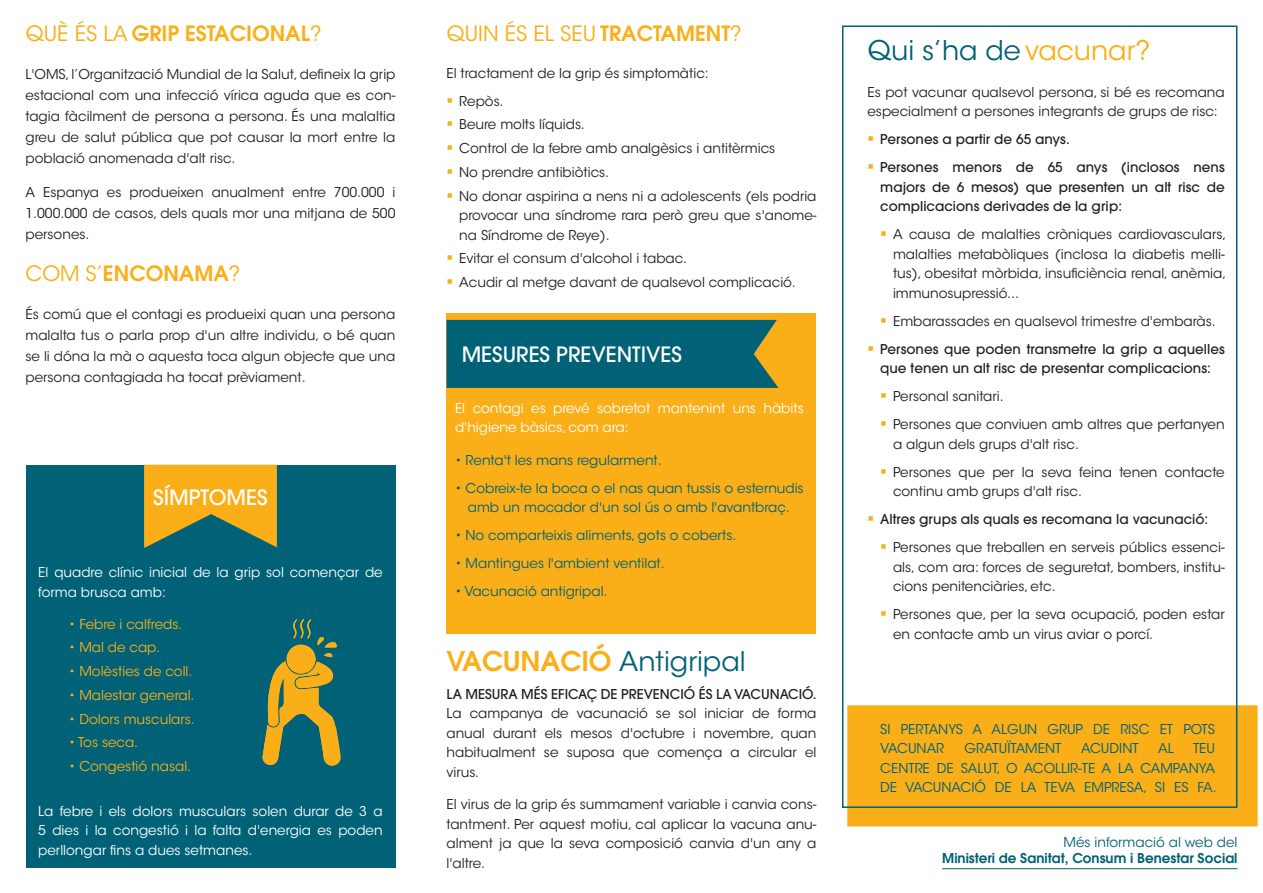
<style>
.page{position:relative;width:1263px;height:893px;background:#fff}
.page>*{position:absolute;margin:0;border:0;box-sizing:border-box;transform-origin:0 0}
.t1{font:27px "ITC Avant Garde Std";color:#016176}
.títulos{font:600 21px "ITC Avant Garde Std";color:#faaf18}
.t2{font:500 21px "ITC Avant Garde Std";color:#fff}
.t3{font:21px "ITC Avant Garde Std";color:#faaf18}
.Texto_normal{font:13.5px/19.5px "ITC Avant Garde Std";color:#231f20;text-align:justify}
.Texto_normal-2{font:13.5px/19.5px "ITC Avant Garde Std";color:#016176;text-align:center}
.t4{font:500 13.5px/19.5px "ITC Avant Garde Std";color:#231f20;text-align:justify}
.Texto_normal-3{font:13.5px/19.5px "ITC Avant Garde Std";color:#fff}
.Texto_normal-4{font:13.5px "ITC Avant Garde Std";color:#faaf18}
.t5{font:600 13.5px/16.2px "ITC Avant Garde Std";color:#016176;text-align:right}
.s1{font-weight:400}
.s2{font-weight:600}
.s3{font-weight:600;color:#faaf18}
.s4{font-weight:500}
.s5{color:#faaf18}
</style>
<div class="page">
<div style="left:446px;top:313px;width:370px;height:321px;background:#faaf18"></div>
<div style="left:26px;top:465px;width:369px;height:402px;background:#016176"></div>
<svg style="left:262px;top:619px;width:79px;height:147px"></svg>
<svg style="left:144px;top:465px;width:133px;height:83px"></svg>
<div style="left:446px;top:320px;width:332px;height:68px;background:#016176"></div>
<div style="left:847px;top:705px;width:411px;height:121px;background:#faaf18;border:2px solid #faaf18"></div>
<div style="left:842px;top:26px;width:395px;height:782px;border:2px solid #016176"></div>
<hr style="left:942px;top:868px;width:295px;height:1px;background:#016176">
<p class="títulos" style="left:26px;top:20px;width:298px"><span class="s1">QUÈ ÉS LA</span> GRIP ESTACIONAL<span class="s1">?</span></p>
<p class="Texto_normal" style="left:26px;top:64px;width:371px;line-height:21px">L'OMS, l’Organització Mundial de la Salut, defineix la grip estacional com una infecció vírica aguda que es con· tagia fàcilment de persona a persona. És una malaltia greu de salut pública que pot causar la mort entre la població anomenada d'alt risc.</p>
<p class="Texto_normal" style="left:26px;top:182px;width:371px;line-height:21px">A Espanya es produeixen anualment entre 700.000 i 1.000.000 de casos, dels quals mor una mitjana de 500 persones.</p>
<p class="títulos" style="left:26px;top:260px;width:217px"><span class="s1">COM S’</span>ENCONAMA<span class="s1">?</span></p>
<p class="Texto_normal" style="left:26px;top:304px;width:371px;line-height:21px">És comú que el contagi es produeixi quan una persona malalta tus o parla prop d'un altre individu, o bé quan se li dóna la mà o aquesta toca algun objecte que una persona contagiada ha tocat prèviament.</p>
<p class="t2" style="left:153px;top:484px;width:116px">SÍMPTOMES</p>
<p class="Texto_normal-3" style="left:38px;top:563px;width:346px">El quadre clínic inicial de la grip sol començar de forma brusca amb:</p>
<p class="Texto_normal-4" style="left:69px;top:616px;width:115px">• Febre i calfreds.</p>
<p class="Texto_normal-4" style="left:69px;top:639px;width:93px">• Mal de cap.</p>
<p class="Texto_normal-4" style="left:69px;top:663px;width:125px">• Molèsties de coll.</p>
<p class="Texto_normal-4" style="left:69px;top:687px;width:127px">• Malestar general.</p>
<p class="Texto_normal-4" style="left:69px;top:711px;width:127px">• Dolors musculars.</p>
<p class="Texto_normal-4" style="left:69px;top:734px;width:71px">• Tos seca.</p>
<p class="Texto_normal-4" style="left:69px;top:758px;width:124px">• Congestió nasal.</p>
<p class="Texto_normal-3" style="left:38px;top:801px;width:346px;text-align:justify">La febre i els dolors musculars solen durar de 3 a 5 dies i la congestió i la falta d'energia es poden perllongar fins a dues setmanes.</p>
<p class="t3" style="left:446px;top:21px;width:297px">QUIN ÉS EL SEU <span class="s2">TRACTAMENT</span>?</p>
<p class="Texto_normal" style="left:446px;top:63px;width:264px">El tractament de la grip és simptomàtic:</p>
<p class="Texto_normal" style="left:459px;top:91px;width:46px">Repòs.</p>
<p class="Texto_normal" style="left:459px;top:115px;width:127px">Beure molts líquids.</p>
<p class="Texto_normal" style="left:459px;top:139px;width:318px">Control de la febre amb analgèsics i antitèrmics</p>
<p class="Texto_normal" style="left:459px;top:162px;width:151px">No prendre antibiòtics.</p>
<p class="Texto_normal" style="left:459px;top:186px;width:359px">No donar aspirina a nens ni a adolescents (els podria provocar una síndrome rara però greu que s'anome· na Síndrome de Reye).</p>
<p class="Texto_normal" style="left:459px;top:249px;width:229px">Evitar el consum d'alcohol i tabac.</p>
<p class="Texto_normal" style="left:459px;top:273px;width:338px">Acudir al metge davant de qualsevol complicació.</p>
<p class="t2" style="left:462px;top:341px;width:222px">MESURES PREVENTIVES</p>
<p class="Texto_normal-3" style="left:455px;top:398px;width:350px">El contagi es prevé sobretot mantenint uns hàbits d'higiene bàsics, com ara:</p>
<p class="Texto_normal-2" style="left:455px;top:450px;width:208px">• Renta't les mans regularment.</p>
<p class="Texto_normal-2" style="left:455px;top:478px;width:350px">• Cobreix-te la boca o el nas quan tussis o esternudis amb un mocador d'un sol ús o amb l'avantbraç.</p>
<p class="Texto_normal-2" style="left:455px;top:526px;width:283px">• No comparteixis aliments, gots o coberts.</p>
<p class="Texto_normal-2" style="left:455px;top:554px;width:211px">• Mantingues l'ambient ventilat.</p>
<p class="Texto_normal-2" style="left:455px;top:582px;width:154px">• Vacunació antigripal.</p>
<p class="t1" style="left:446px;top:645px;width:301px"><span class="s3">VACUNACIÓ</span> Antigripal</p>
<p class="Texto_normal" style="left:446px;top:684px;width:371px"><span class="s4">LA MESURA MÉS EFICAÇ DE PREVENCIÓ ÉS LA VACUNACIÓ.<br></span>La campanya de vacunació se sol iniciar de forma anual durant els mesos d'octubre i novembre, quan habitualment se suposa que comença a circular el virus.</p>
<p class="Texto_normal" style="left:446px;top:795px;width:371px">El virus de la grip és summament variable i canvia cons· tantment. Per aquest motiu, cal aplicar la vacuna anu· alment ja que la seva composició canvia d'un any a l'altre.</p>
<p class="t1" style="left:867px;top:34px;width:284px">Qui s’ha de<span class="s5">vacunar?</span></p>
<p class="Texto_normal" style="left:867px;top:82px;width:359px">Es pot vacunar qualsevol persona, si bé es recomana especialment a persones integrants de grups de risc:</p>
<p class="t4" style="left:880px;top:130px;width:191px">Persones a partir de 65 anys.</p>
<p class="t4" style="left:880px;top:158px;width:346px">Persones menors de 65 anys (inclosos nens majors de 6 mesos) que presenten un alt risc de complicacions derivades de la grip:</p>
<p class="Texto_normal" style="left:893px;top:225px;width:335px">A causa de malalties cròniques cardiovasculars, malalties metabòliques (inclosa la diabetis melli· tus), obesitat mòrbida, insuficiència renal, anèmia, immunosupressió...</p>
<p class="Texto_normal" style="left:893px;top:311px;width:324px">Embarassades en qualsevol trimestre d'embaràs.</p>
<p class="t4" style="left:880px;top:339px;width:346px">Persones que poden transmetre la grip a aquelles que tenen un alt risc de presentar complicacions:</p>
<p class="Texto_normal" style="left:893px;top:387px;width:112px">Personal sanitari.</p>
<p class="Texto_normal" style="left:893px;top:415px;width:333px">Persones que conviuen amb altres que pertanyen a algun dels grups d'alt risc.</p>
<p class="Texto_normal" style="left:893px;top:462px;width:333px">Persones que per la seva feina tenen contacte continu amb grups d'alt risc.</p>
<p class="t4" style="left:880px;top:510px;width:329px">Altres grups als quals es recomana la vacunació:</p>
<p class="Texto_normal" style="left:893px;top:538px;width:333px">Persones que treballen en serveis públics essenci· als, com ara: forces de seguretat, bombers, institu· cions penitenciàries, etc.</p>
<p class="Texto_normal" style="left:893px;top:605px;width:333px">Persones que, per la seva ocupació, poden estar en contacte amb un virus aviar o porcí.</p>
<p class="Texto_normal-2" style="left:880px;top:719px;width:336px;text-align:left">SI PERTANYS A ALGUN GRUP DE RISC ET POTS<br>VACUNAR</p>
<p class="Texto_normal-2" style="left:964px;top:739px;width:98px">GRATUÏTAMENT</p>
<p class="Texto_normal-2" style="left:1081px;top:739px;width:59px">ACUDINT</p>
<p class="Texto_normal-2" style="left:1158px;top:739px;width:17px">AL</p>
<p class="Texto_normal-2" style="left:880px;top:739px;width:338px;text-align:justify;text-indent:313px">TEU CENTRE DE SALUT, O ACOLLIR-TE A LA CAMPANYA DE VACUNACIÓ DE LA TEVA EMPRESA, SI ES FA.</p>
<p class="t5" style="left:942px;top:833px;width:297px"><span class="s1">Més informació al web del<br></span>Ministeri de Sanitat, Consum i Benestar Social</p>
</div>
